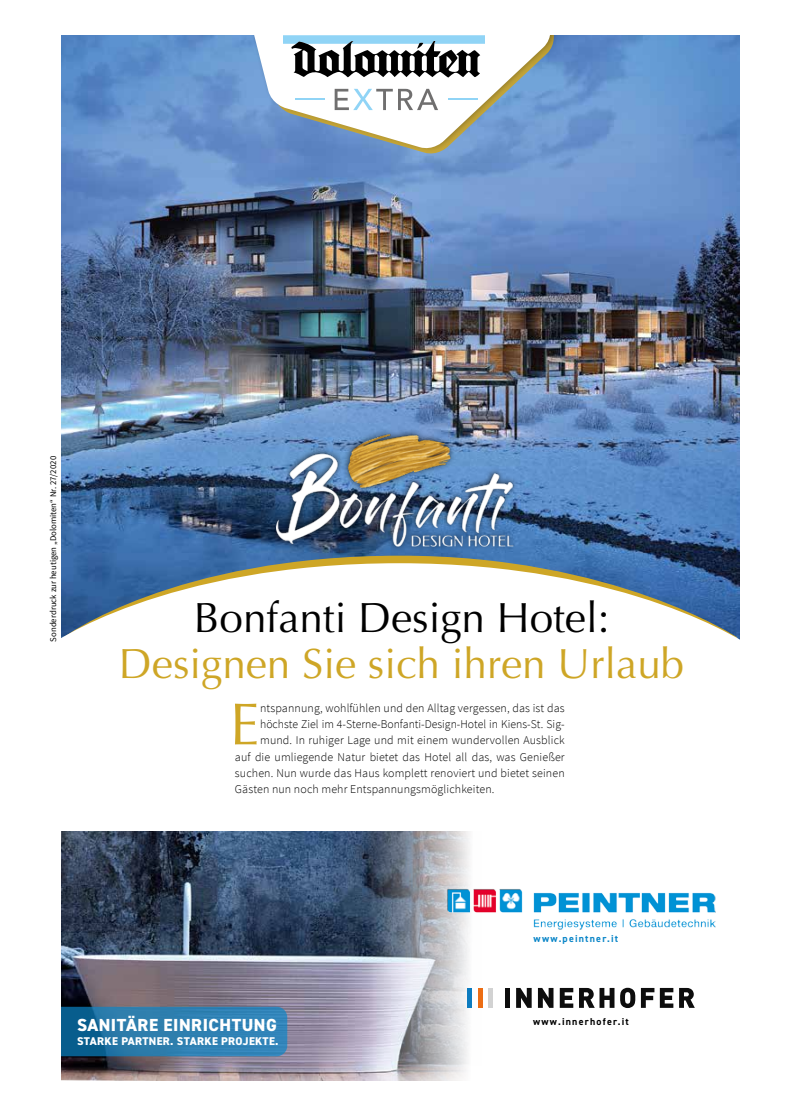
<style>
.page{position:relative;width:801px;height:1117px;background:#fff}
.page>*{position:absolute;margin:0;border:0;box-sizing:border-box;transform-origin:0 0}
.t1{font:59.38px "Optima";color:#cea626}
.t2{font:42.25px "Optima";color:#cea626}
.t3{font:42.25px "Optima";color:#000}
.t4{font:800 17.5px "DIN2014";letter-spacing:.03em;color:#fff}
.t5{font:300 11.88px "Source Sans Pro";letter-spacing:.01em;color:#000}
.t6{font:800 11.25px "DIN2014";letter-spacing:.03em;color:#fff}
.t7{font:700 10px "DIN2014";letter-spacing:.12em;color:#000}
.t8{font:700 10px "DIN2014";letter-spacing:.12em;color:#0b86c8}
.t9{font:8.75px "Source Sans Pro";color:#000}
</style>
<div class="page">
<img style="left:61px;top:35px;width:679px;height:528px">
<svg style="left:64px;top:555px;width:673px;height:8px;background:#37639b"></svg>
<img style="left:61px;top:831px;width:421px;height:248px">
<svg style="left:61px;top:1006px;width:226px;height:49px;background:#2879a9"></svg>
<div style="left:505px;top:987px;width:5px;height:20px;background:#0d0d0d"></div>
<svg style="left:516px;top:987px;width:16px;height:20px"></svg>
<svg style="left:538px;top:987px;width:15px;height:20px"></svg>
<svg style="left:560px;top:987px;width:13px;height:20px"></svg>
<svg style="left:579px;top:987px;width:35px;height:20px"></svg>
<svg style="left:620px;top:987px;width:15px;height:20px"></svg>
<svg style="left:641px;top:987px;width:13px;height:20px"></svg>
<svg style="left:660px;top:987px;width:13px;height:20px"></svg>
<svg style="left:679px;top:987px;width:16px;height:20px"></svg>
<div style="left:488px;top:987px;width:5px;height:20px;background:#d0d0d0"></div>
<div style="left:478px;top:987px;width:5px;height:20px;background:#ec6d14"></div>
<div style="left:467px;top:987px;width:5px;height:20px;background:#0c7bbf"></div>
<img style="left:444px;top:885px;width:272px;height:46px">
<svg style="left:252px;top:152px;width:305px;height:4px"></svg>
<div style="left:252px;top:35px;width:305px;height:117px;background:#000;opacity:.35"></div>
<svg style="left:252px;top:35px;width:301px;height:116px"></svg>
<div style="left:270px;top:408px;width:273px;height:163px;background:#000;opacity:.75"></div>
<img style="left:276px;top:404px;width:266px;height:159px">
<svg style="left:61px;top:563px;width:679px;height:77px"></svg>
<div style="left:122px;top:599px;width:561px;height:91px;background:#fff"></div>
<p class="t9" style="left:48px;top:641px;width:187px;rotate:-90deg">Sonderdruck zur heutigen „Dolomiten“ Nr. 27/2020</p>
<h2 class="t3" style="left:194px;top:593px;width:417px">Bonfanti Design Hotel:</h2>
<h2 class="t2" style="left:119px;top:639px;width:567px">Designen Sie sich ihren Urlaub</h2>
<h1 class="t1" style="left:230px;top:689px;width:31px">E</h1>
<p class="t5" style="left:260px;top:700px;width:306px">ntspannung, wohlfühlen und den Alltag vergessen, das ist das</p>
<p class="t5" style="left:260px;top:716px;width:306px">höchste Ziel im 4-Sterne-Bonfanti-Design-Hotel in Kiens-St. Sig-</p>
<p class="t5" style="left:260px;top:733px;width:306px">mund. In ruhiger Lage und mit einem wundervollen Ausblick</p>
<p class="t5" style="left:235px;top:749px;width:331px">auf die umliegende Natur bietet das Hotel all das, was Genießer</p>
<p class="t5" style="left:235px;top:765px;width:331px">suchen. Nun wurde das Haus komplett renoviert und bietet seinen</p>
<p class="t5" style="left:235px;top:781px;width:261px">Gästen nun noch mehr Entspannungsmöglichkeiten.</p>
<h3 class="t4" style="left:77px;top:1013px;width:201px">SANITÄRE EINRICHTUNG</h3>
<p class="t6" style="left:77px;top:1033px;width:203px">STARKE PARTNER. STARKE PROJEKTE.</p>
<p class="t8" style="left:533px;top:931px;width:86px">www.peintner.it</p>
<p class="t7" style="left:533px;top:1014px;width:97px">www.innerhofer.it</p>
</div>
